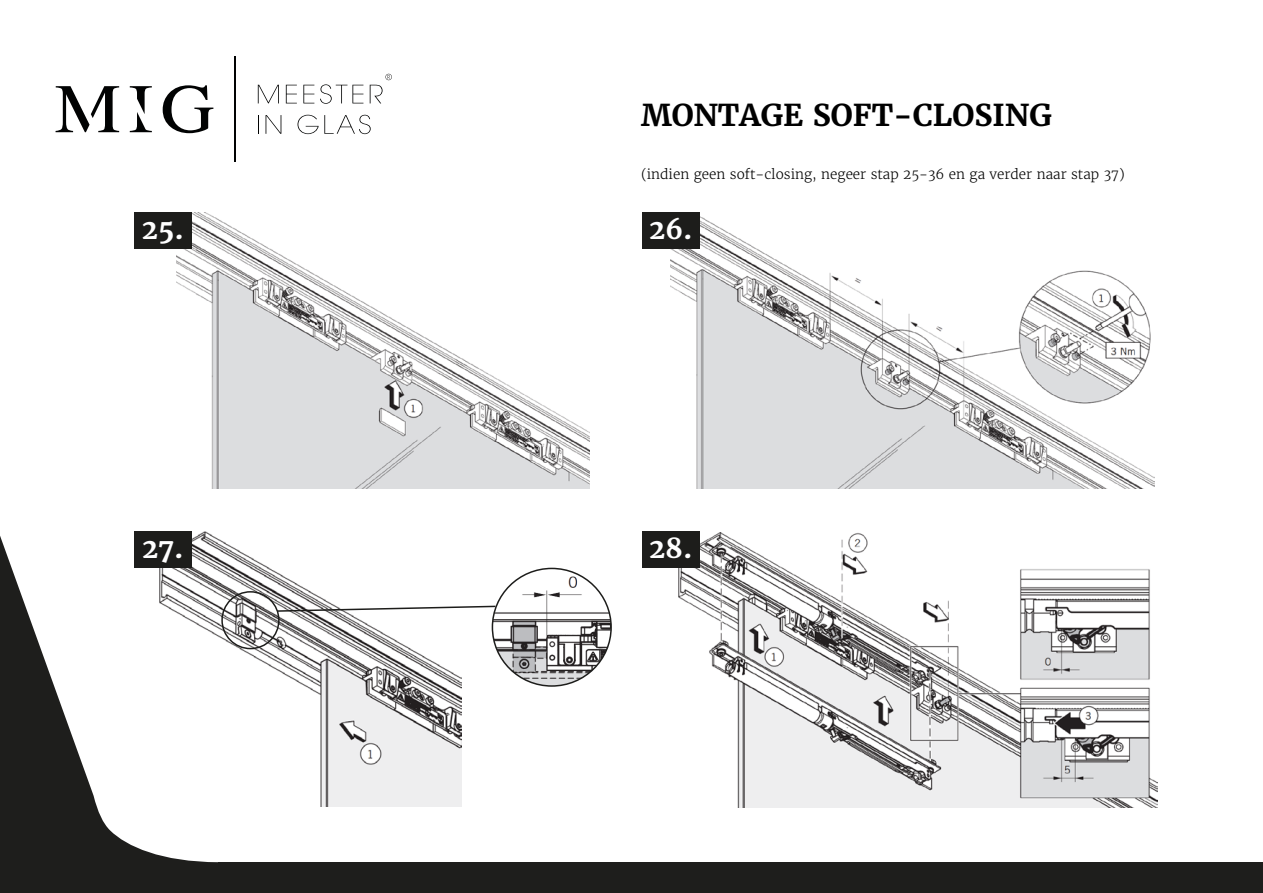
<style>
.page{position:relative;width:1263px;height:893px;background:#fff}
.page>*{position:absolute;margin:0;border:0;box-sizing:border-box;transform-origin:0 0}
.t1{font:700 30px "Merriweather";color:#000}
.t2{font:700 27px "Merriweather";color:#fff}
.t3{font:300 13.5px "Merriweather";color:#000}
</style>
<div class="page">
<svg style="left:0;top:536px;width:219px;height:357px"></svg>
<div style="left:219px;top:862px;width:1044px;height:31px;background:#1e1e1c"></div>
<img style="left:177px;top:213px;width:413px;height:275px">
<div style="left:134px;top:213px;width:58px;height:36px;background:#1d1d1b"></div>
<img style="left:671px;top:213px;width:484px;height:275px">
<div style="left:642px;top:213px;width:57px;height:36px;background:#1d1d1b"></div>
<svg style="left:258px;top:85px;width:21px;height:18px"></svg>
<svg style="left:286px;top:85px;width:11px;height:18px"></svg>
<svg style="left:303px;top:85px;width:11px;height:18px"></svg>
<svg style="left:320px;top:84px;width:43px;height:20px"></svg>
<svg style="left:258px;top:115px;width:1px;height:19px"></svg>
<svg style="left:266px;top:115px;width:15px;height:19px"></svg>
<svg style="left:298px;top:115px;width:73px;height:19px"></svg>
<hr style="left:234px;top:56px;width:1px;height:106px;background:#010202">
<svg style="left:56px;top:86px;width:63px;height:46px"></svg>
<svg style="left:130px;top:86px;width:22px;height:46px"></svg>
<svg style="left:163px;top:85px;width:50px;height:48px"></svg>
<svg style="left:370px;top:74px;width:22px;height:29px"></svg>
<img style="left:159px;top:531px;width:302px;height:275px">
<div style="left:134px;top:531px;width:58px;height:37px;background:#1d1d1b"></div>
<div style="left:221px;top:591px;width:59px;height:58px;border:2px solid #1d1d1b;border-radius:50%"></div>
<img style="left:492px;top:576px;width:119px;height:110px">
<div style="left:492px;top:568px;width:120px;height:119px;border:2px solid #1d1d1b;border-radius:50%"></div>
<svg style="left:276px;top:605px;width:221px;height:8px"></svg>
<img style="left:679px;top:533px;width:479px;height:275px">
<div style="left:642px;top:531px;width:57px;height:37px;background:#1d1d1b"></div>
<h1 class="t1" style="left:641px;top:96px;width:412px">MONTAGE SOFT-CLOSING</h1>
<p class="t3" style="left:641px;top:165px;width:485px">(indien geen soft-closing, negeer stap 25-36 en ga verder naar stap 37)</p>
<h2 class="t2" style="left:142px;top:212px;width:43px">25.</h2>
<h2 class="t2" style="left:649px;top:212px;width:45px">26.</h2>
<h2 class="t2" style="left:142px;top:531px;width:43px">27.</h2>
<h2 class="t2" style="left:649px;top:531px;width:45px">28.</h2>
</div>
